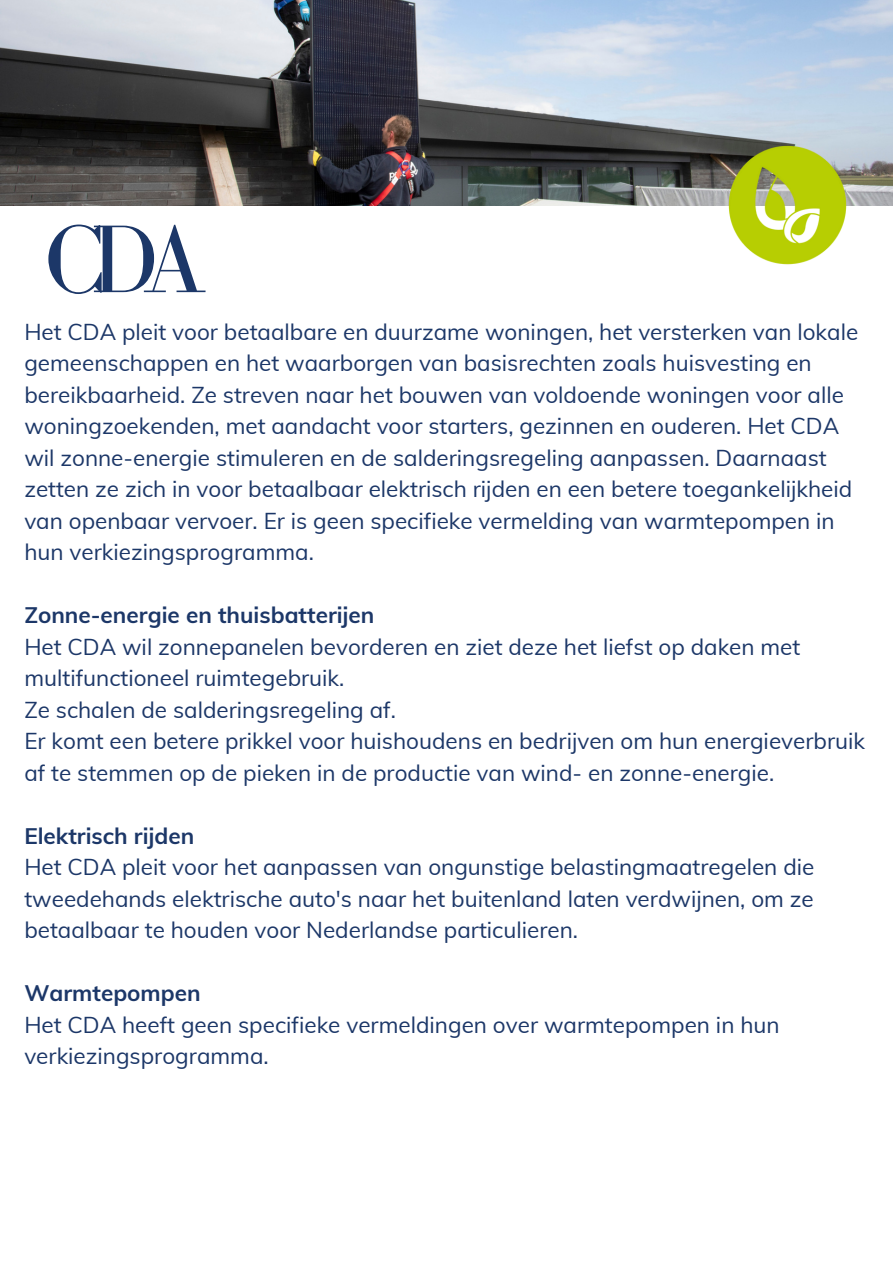
<style>
.page{position:relative;width:893px;height:1264px;background:#fff}
.page>*{position:absolute;margin:0;border:0;box-sizing:border-box;transform-origin:0 0}
.t1{font:98.85px "Bodoni FLF";color:#1c3768}
.t2{font:22.5px/31.5px "Muli";color:#1c3768}
.t3{font:700 22.5px "Muli";color:#1c3768}
</style>
<div class="page">
<img style="left:0;top:0;width:892px;height:206px">
<img style="left:727px;top:145px;width:120px;height:120px">
<p class="t1" style="left:45px;top:206px;width:164px">CDA</p>
<p class="t2" style="left:24px;top:315px;width:835px">Het CDA pleit voor betaalbare en duurzame woningen, het versterken van lokale gemeenschappen en het waarborgen van basisrechten zoals huisvesting en bereikbaarheid. Ze streven naar het bouwen van voldoende woningen voor alle woningzoekenden, met aandacht voor starters, gezinnen en ouderen. Het CDA wil zonne-energie stimuleren en de salderingsregeling aanpassen. Daarnaast zetten ze zich in voor betaalbaar elektrisch rijden en een betere toegankelij kheid van openbaar vervoer. Er is geen specifieke vermelding van warmtepompen in hun verkiezingsprogramma.</p>
<p class="t3" style="left:24px;top:600px;width:351px">Zonne-energie en thuisbatterijen</p>
<p class="t2" style="left:24px;top:630px;width:777px">Het CDA wil zonnepanelen bevorderen en ziet deze het liefst op daken met multifunctioneel ruimtegebruik.</p>
<p class="t2" style="left:24px;top:693px;width:373px">Ze schalen de salderingsregeling af.</p>
<p class="t2" style="left:24px;top:725px;width:842px">Er komt een betere prikkel voor huishoudens en bedrijven om hun energieverbruik af te stemmen op de pieken in de productie van wind- en zonne-energie.</p>
<p class="t3" style="left:24px;top:821px;width:171px">Elektrisch rijden</p>
<p class="t2" style="left:24px;top:850px;width:791px;text-align:justify">Het CDA pleit voor het aanpassen van ongunstige belastingmaatregelen die tweedehands elektrische auto's naar het buitenland laten verdwijnen, om ze betaalbaar te houden voor Nederlandse particulieren.</p>
<p class="t3" style="left:24px;top:978px;width:178px">Warmtepompen</p>
<p class="t2" style="left:24px;top:1008px;width:756px">Het CDA heeft geen specifieke vermeldingen over warmtepompen in hun verkiezingsprogramma.</p>
</div>
